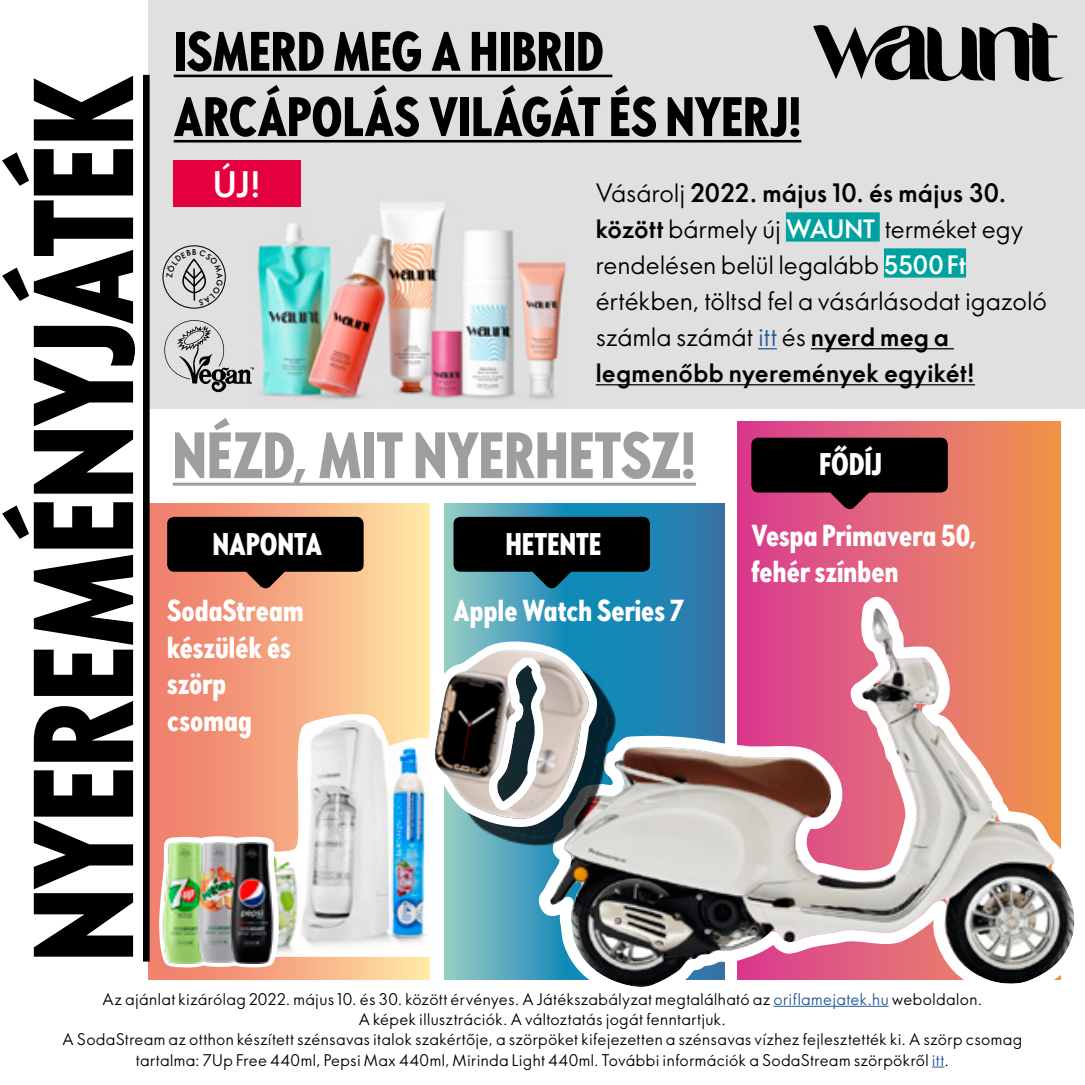
<style>
.page{position:relative;width:1085px;height:1085px;background:#fff}
.page>*{position:absolute;margin:0;border:0;box-sizing:border-box;transform-origin:0 0}
.t1{font:700 132.3px "Oriflame Sans Cond 2.0";letter-spacing:-.005em;color:#000}
.t2{font:700 60.98px "Oriflame Sans Cond 2.0";color:#9e9e9e}
.t3{font:700 51.75px/65.2px "Oriflame Sans Cond 2.0";color:#000}
.t4{font:700 34.43px "Oriflame Sans Print";color:#fff}
.t5{font:700 29.25px "Oriflame Sans Cond 2.0";letter-spacing:.005em;color:#fff}
.t6{font:700 28.35px/36.4px "Oriflame Sans Cond 2.0";letter-spacing:.005em;color:#fff}
.t7{font:24.75px/36px "Oriflame Sans Print";letter-spacing:.005em;color:#000}
.t8{font:15.75px/20.2px "Oriflame Sans Print";letter-spacing:.025em;color:#000;text-align:center}
.s1{font-weight:700}
.s2{font-weight:700;color:#fff}
.s3{color:#22599b}
</style>
<div class="page">
<div style="left:737px;top:421px;width:323px;height:558px;background:linear-gradient(to right,#d83b96,#ee9750)"></div>
<svg style="left:444px;top:503px;width:89px;height:476px;background:#6db5c0"></svg>
<div style="left:149px;top:503px;width:280px;height:476px;background:linear-gradient(to right,#ee7667,#ffe4a4)"></div>
<div style="left:149px;top:0;width:935px;height:408px;background:#e0e0e0"></div>
<img style="left:203px;top:74px;width:772px;height:326px">
<hr style="left:173px;top:482px;width:523px;height:3px;background:#9e9e9e">
<svg style="left:167px;top:517px;width:196px;height:74px;background:#3a261e"></svg>
<svg style="left:453px;top:517px;width:80px;height:74px;background:#1c2f33"></svg>
<svg style="left:533px;top:456px;width:542px;height:551px"></svg>
<svg style="left:751px;top:437px;width:196px;height:75px;background:#37161f"></svg>
<svg style="left:813px;top:22px;width:250px;height:61px"></svg>
<div style="left:143px;top:75px;width:7px;height:886px;background:#000"></div>
<div style="left:443px;top:658px;width:172px;height:188px;background:#000;opacity:.75"></div>
<svg style="left:420px;top:636px;width:183px;height:195px"></svg>
<svg style="left:164px;top:320px;width:90px;height:72px"></svg>
<svg style="left:192px;top:710px;width:242px;height:122px;background:#f6b291"></svg>
<img style="left:199px;top:720px;width:234px;height:236px">
<svg style="left:156px;top:832px;width:126px;height:139px"></svg>
<img style="left:156px;top:842px;width:37px;height:120px">
<img style="left:193px;top:842px;width:33px;height:120px">
<img style="left:226px;top:842px;width:51px;height:120px">
<hr style="left:174px;top:75px;width:438px;height:2px;background:#000">
<hr style="left:174px;top:140px;width:627px;height:2px;background:#000">
<div style="left:785px;top:212px;width:94px;height:29px;background:#00a2a0"></div>
<div style="left:883px;top:248px;width:82px;height:29px;background:#00a2a0"></div>
<svg style="left:758px;top:348px;width:18px;height:1px"></svg>
<hr style="left:810px;top:348px;width:143px;height:1px;background:#000">
<hr style="left:595px;top:384px;width:379px;height:1px;background:#000">
<hr style="left:773px;top:1005px;width:115px;height:1px;background:#22599b">
<svg style="left:932px;top:1066px;width:12px;height:1px"></svg>
<div style="left:173px;top:160px;width:128px;height:47px;background:#e4003f"></div>
<svg style="left:162px;top:245px;width:64px;height:63px"></svg>
<h1 class="t1" style="left:-9px;top:961px;width:888px;rotate:-90deg">NYEREMÉNYJÁTÉK</h1>
<h3 class="t3" style="left:174px;top:17px;width:629px">ISMERD MEG A HIBRID<br>ARCÁPOLÁS VILÁGÁT ÉS NYERJ!</h3>
<h3 class="t4" style="left:213px;top:159px;width:50px">ÚJ!</h3>
<h3 class="t7" style="left:595px;top:174px;width:453px">Vásárolj <span class="s1">2022. május 10. és május 30. között</span> bármely új <span class="s2">WAUNT</span> terméket egy rendelésen belül legalább <span class="s2">5500Ft </span>értékben, töltsd fel a vásárlásodat igazoló számla számát <span class="s3">itt</span> és <span class="s1">nyerd meg a legmenőbb nyeremények egyikét!</span></h3>
<h2 class="t2" style="left:173px;top:413px;width:524px">NÉZD, MIT NYERHETSZ!</h2>
<h3 class="t5" style="left:213px;top:523px;width:111px">NAPONTA</h3>
<h3 class="t5" style="left:506px;top:523px;width:97px">HETENTE</h3>
<h3 class="t6" style="left:167px;top:591px;width:138px">SodaStream készülék és szörp csomag</h3>
<h3 class="t6" style="left:453px;top:591px;width:232px">Apple Watch Series 7</h3>
<h3 class="t5" style="left:819px;top:443px;width:64px">FŐDÍJ</h3>
<h3 class="t6" style="left:751px;top:516px;width:227px">Vespa Primavera 50, fehér színben</h3>
<p class="t8" style="left:63px;top:988px;width:960px">Az ajánlat kizárólag 2022. május 10. és 30. között érvényes. A Játékszabályzat megtalálható az <span class="s3">oriflamejatek.hu</span> weboldalon.<br>A képek illusztrációk. A változtatás jogát fenntartjuk.<br>A SodaStream az otthon készített szénsavas italok szakértője, a szörpöket kifejezetten a szénsavas vízhez fejlesztették ki. A szörp csomag tartalma: 7Up Free 440ml, Pepsi Max 440ml, Mirinda Light 440ml. További információk a SodaStream szörpökről <span class="s3">itt</span>.</p>
</div>
